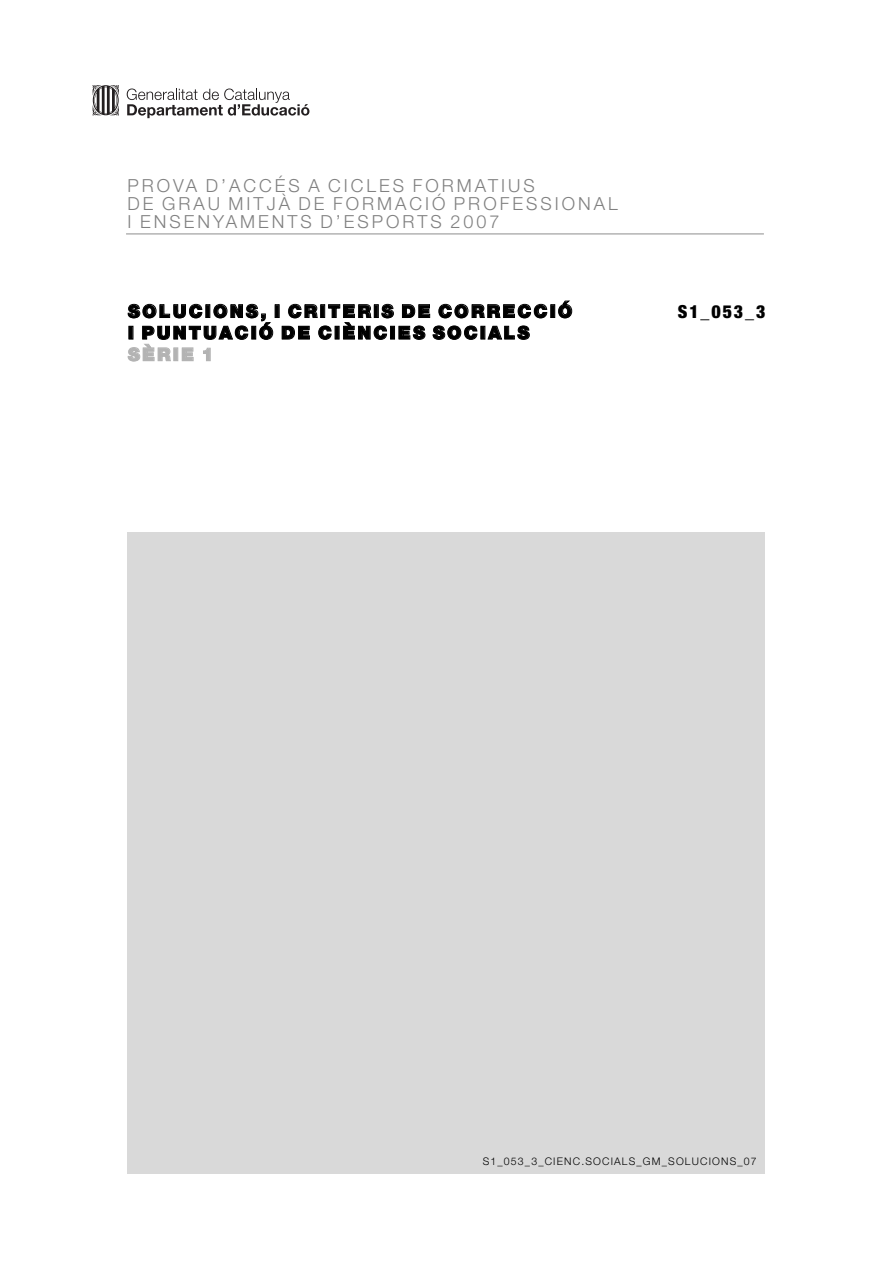
<style>
.page{position:relative;width:893px;height:1263px;background:#fff}
.page>*{position:absolute;margin:0;border:0;box-sizing:border-box;transform-origin:0 0}
.t1{font:300 18px/18px "Helvetica Neue";letter-spacing:.165em;color:#808080}
.t2{font:900 18px/21.6px "Helvetica Neue";letter-spacing:.13em;color:#000}
.t3{font:900 condensed 18px "Helvetica Neue";color:#000}
.t4{font:900 18px "Helvetica Neue";letter-spacing:.13em;color:#b3b3b3}
.t5{font:300 10.5px "Helvetica Neue";letter-spacing:.11em;color:#000}
</style>
<div class="page">
<svg style="left:127px;top:89px;width:182px;height:29px"></svg>
<svg style="left:92px;top:85px;width:27px;height:31px"></svg>
<hr style="left:126px;top:233px;width:638px;height:2px;background:#b3b3b3">
<div style="left:128px;top:532px;width:637px;height:642px;background:#d9d9d9"></div>
<p class="t1" style="left:128px;top:179px;width:492px">PROVA D’ACCÉS A CICLES FORMATIUS<br>DE GRAU MITJÀ DE FORMACIÓ PROFESSIONAL<br>I ENSENYAMENTS D’ESPORTS 2007</p>
<p class="t2" style="left:128px;top:302px;width:446px">SOLUCIONS, I CRITERIS DE CORRECCIÓ<br>I PUNTUACIÓ DE CIÈNCIES SOCIALS</p>
<p class="t4" style="left:128px;top:348px;width:87px">SÈRIE 1</p>
<p class="t3" style="left:678px;top:306px;width:89px">S1_053_3</p>
<p class="t5" style="left:483px;top:1157px;width:276px">S1_053_3_CIENC.SOCIALS_GM_SOLUCIONS_07</p>
</div>
